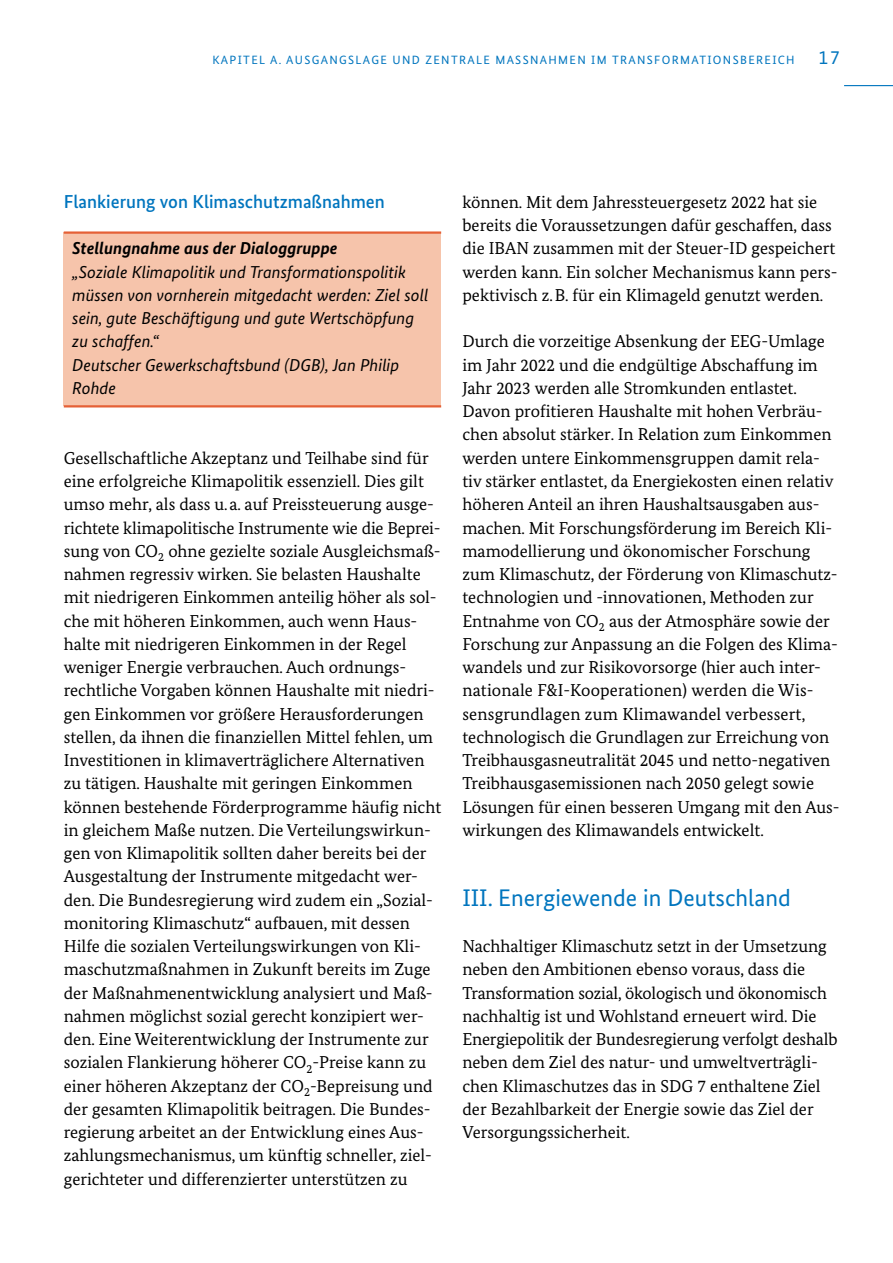
<style>
.page{position:relative;width:893px;height:1263px;background:#fff}
.page>*{position:absolute;margin:0;border:0;box-sizing:border-box;transform-origin:0 0}
.t1{font:24px "Bundes Sans";color:#0075be}
.t2{font:500 18.75px "Bundes Sans";color:#0075be}
.t3{font:17.25px/23.2px "Bundes Serif";color:#000}
.t4{font:italic 17.25px/23.2px "Bundes Sans";color:#000}
.t5{font:italic 700 17.25px "Bundes Sans";color:#000}
.t6{font:12px "Bundes Sans";letter-spacing:.11em;color:#0075be}
.s1{font-size:19.5px}
</style>
<div class="page">
<hr style="left:844px;top:85px;width:49px;height:1px;background:#0075be">
<div style="left:64px;top:233px;width:377px;height:173px;background:#f6c4ab"></div>
<hr style="left:64px;top:405px;width:377px;height:2px;background:#e56036">
<hr style="left:64px;top:231px;width:377px;height:3px;background:#e56036">
<p class="t6" style="left:212px;top:52px;width:629px">KAPITEL A. AUSGANGSLAGE UND ZENTRALE MASSNAHMEN IM TRANSFORMATIONSBEREICH <span class="s1">17</span></p>
<h4 class="t2" style="left:64px;top:190px;width:323px">Flankierung von Klimaschutzmaßnahmen</h4>
<p class="t5" style="left:72px;top:238px;width:267px">Stellungnahme aus der Dialoggruppe</p>
<p class="t4" style="left:72px;top:260px;width:357px">„Soziale Klimapolitik und Transformationspolitik müssen von vornherein mitgedacht werden: Ziel soll sein, gute Beschäftigung und gute Wertschöpfung zu schaffen.“<br>Deutscher Gewerkschaftsbund (DGB), Jan Philip Rohde</p>
<p class="t3" style="left:64px;top:446px;width:379px">Gesellschaftliche Akzeptanz und Teilhabe sind für eine erfolgreiche Klimapolitik essenziell. Dies gilt umso mehr, als dass u.a. auf Preissteuerung ausge&shy;richtete klimapolitische Instrumente wie die Beprei&shy;sung von CO<sub>2</sub> ohne gezielte soziale Ausgleichsmaß&shy;nahmen regressiv wirken. Sie belasten Haushalte mit niedrigeren Einkommen anteilig höher als sol&shy;che mit höheren Einkommen, auch wenn Haus&shy;halte mit niedrigeren Einkommen in der Regel weniger Energie verbrauchen. Auch ordnungs&shy;rechtliche Vorgaben können Haushalte mit niedri&shy;gen Einkommen vor größere Herausforderungen stellen, da ihnen die finanziellen Mittel fehlen, um Investitionen in klimaverträglichere Alternativen zu tätigen. Haushalte mit geringen Einkommen können bestehende Förderprogramme häufig nicht in gleichem Maße nutzen. Die Verteilungswirkun&shy;gen von Klimapolitik sollten daher bereits bei der Ausgestaltung der Instrumente mitgedacht wer&shy;den. Die Bundesregierung wird zudem ein „Sozial&shy;monitoring Klimaschutz“ aufbauen, mit dessen Hilfe die sozialen Verteilungswirkungen von Kli&shy;maschutzmaßnahmen in Zukunft bereits im Zuge der Maßnahmenentwicklung analysiert und Maß&shy;nahmen möglichst sozial gerecht konzipiert wer&shy;den. Eine Weiterentwicklung der Instrumente zur sozialen Flankierung höherer CO<sub>2</sub>-Preise kann zu einer höheren Akzeptanz der CO<sub>2</sub>-Bepreisung und der gesamten Klimapolitik beitragen. Die Bundes&shy;regierung arbeitet an der Entwicklung eines Aus&shy;zahlungsmechanismus, um künftig schneller, ziel&shy;gerichteter und differenzierter unterstützen zu</p>
<p class="t3" style="left:462px;top:190px;width:377px">können. Mit dem Jahressteuergesetz 2022 hat sie bereits die Voraussetzungen dafür geschaffen, dass die IBAN zusammen mit der Steuer-ID gespeichert werden kann. Ein solcher Mechanismus kann pers&shy;pektivisch z.B. für ein Klimageld genutzt werden.</p>
<p class="t3" style="left:462px;top:330px;width:379px">Durch die vorzeitige Absenkung der EEG-Umlage im Jahr 2022 und die endgültige Abschaffung im Jahr 2023 werden alle Stromkunden entlastet.<br>Davon profitieren Haushalte mit hohen Verbräu&shy;chen absolut stärker. In Relation zum Einkommen werden untere Einkommensgruppen damit rela&shy;tiv stärker entlastet, da Energiekosten einen relativ höheren Anteil an ihren Haushaltsausgaben aus&shy;machen. Mit Forschungsförderung im Bereich Kli&shy;mamodellierung und ökonomischer Forschung zum Klimaschutz, der Förderung von Klimaschutz&shy;technologien und -innovationen, Methoden zur Entnahme von CO<sub>2</sub> aus der Atmosphäre sowie der Forschung zur Anpassung an die Folgen des Klima&shy;wandels und zur Risikovorsorge (hier auch inter&shy;nationale F&amp;I-Kooperationen) werden die Wis&shy;sensgrundlagen zum Klimawandel verbessert, technologisch die Grundlagen zur Erreichung von Treibhausgasneutralität 2045 und netto-negativen Treibhausgasemissionen nach 2050 gelegt sowie Lösungen für einen besseren Umgang mit den Aus&shy;wirkungen des Klimawandels entwickelt.</p>
<h3 class="t1" style="left:462px;top:883px;width:330px">III. Energiewende in Deutschland</h3>
<p class="t3" style="left:462px;top:934px;width:377px">Nachhaltiger Klimaschutz setzt in der Umsetzung neben den Ambitionen ebenso voraus, dass die Transformation sozial, ökologisch und ökonomisch nachhaltig ist und Wohlstand erneuert wird. Die Energiepolitik der Bundesregierung verfolgt deshalb neben dem Ziel des natur- und umweltverträgli&shy;chen Klimaschutzes das in SDG 7 enthaltene Ziel der Bezahlbarkeit der Energie sowie das Ziel der Versorgungssicherheit.</p>
</div>
